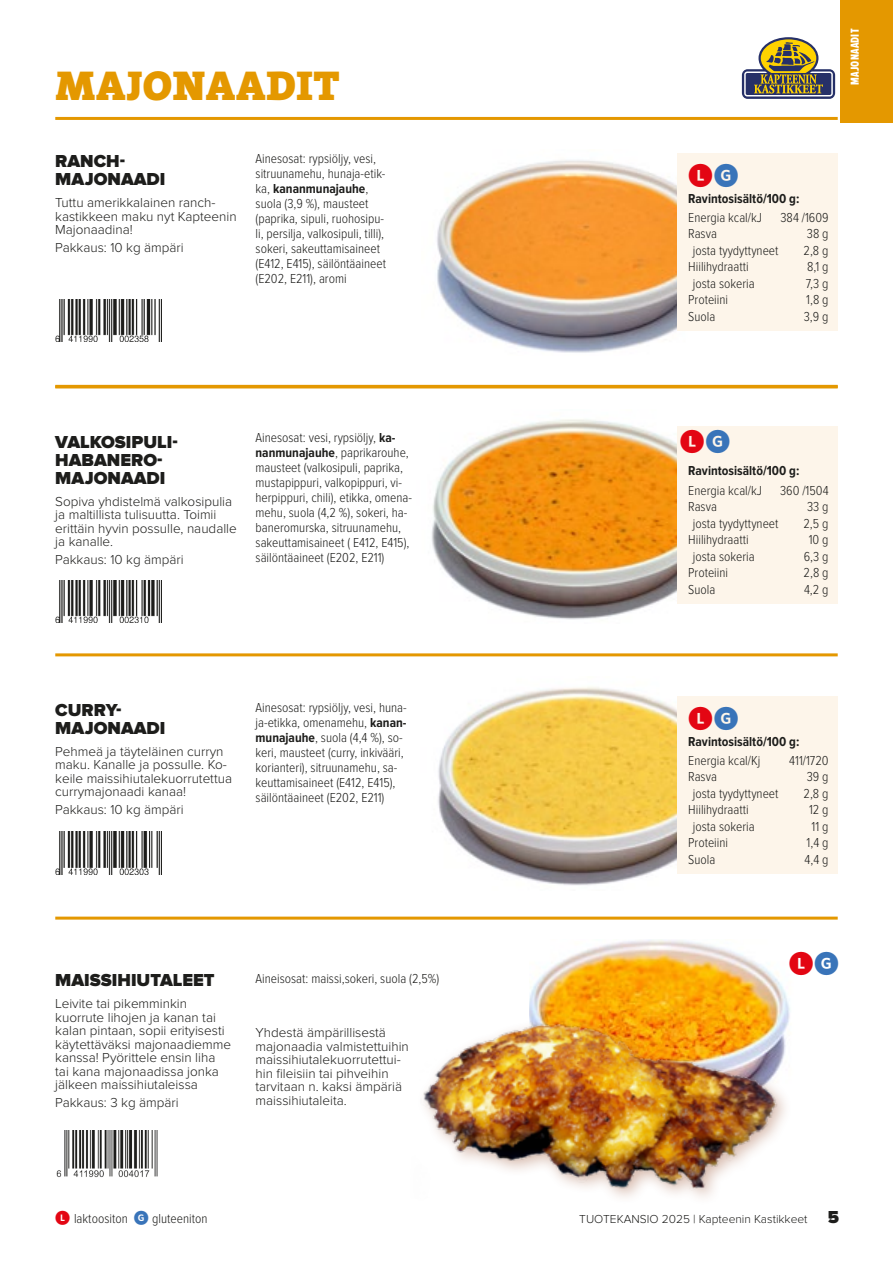
<style>
.page{position:relative;width:893px;height:1263px;background:#fff}
.page>*{position:absolute;margin:0;border:0;box-sizing:border-box;transform-origin:0 0}
.tuotekategoria{font:900 42px "The Serif";letter-spacing:.015em;color:#e49800}
.t1{font:24.75px "Whitney Index Black Round Bd";letter-spacing:.03em;color:#e30613}
.tuote{font:900 18px/18px "Proxima Nova";color:#1d1d1b}
.ainesosat{font:300 13.5px/15px "Proxima Nova Cond";color:#1d1d1b}
.kuvaus{font:300 13.5px/13.5px "Proxima Nova";color:#1d1d1b}
.ravintosisältö{font:300 13.5px "Proxima Nova Cond";color:#1d1d1b}
.t2{font:700 13.5px "Proxima Nova Cond";color:#1d1d1b}
.t3{font:300 12px "Proxima Nova";color:#1d1d1b}
.t4{font:12px "Proxima Nova Ex Cn Extrabld";letter-spacing:.02em;color:#fff}
.s1{font-weight:700}
.s2{color:#3974b9}
.s3{font-family:"Whitney Index Black Round Bd";font-weight:400;font-size:15px;color:#e30613}
.s4{font-family:"Whitney Index Black Round Bd";font-weight:400;font-size:15px;color:#3974b9}
</style>
<div class="page">
<img style="left:529px;top:940px;width:261px;height:76px">
<img style="left:431px;top:419px;width:304px;height:201px">
<div style="left:677px;top:426px;width:161px;height:177px;background:#fdf5ea"></div>
<hr style="left:55px;top:117px;width:783px;height:3px;background:#e49800">
<svg style="left:742px;top:37px;width:93px;height:62px"></svg>
<img style="left:55px;top:580px;width:107px;height:43px">
<img style="left:438px;top:687px;width:239px;height:198px">
<img style="left:55px;top:831px;width:107px;height:43px">
<div style="left:677px;top:696px;width:161px;height:178px;background:#fdf5ea"></div>
<hr style="left:55px;top:653px;width:783px;height:3px;background:#e49800">
<hr style="left:55px;top:917px;width:783px;height:3px;background:#e49800">
<img style="left:437px;top:160px;width:240px;height:193px">
<img style="left:55px;top:299px;width:107px;height:43px">
<div style="left:677px;top:153px;width:161px;height:178px;background:#fdf5ea"></div>
<hr style="left:55px;top:385px;width:783px;height:3px;background:#e49800">
<img style="left:56px;top:1131px;width:102px;height:47px">
<div style="left:405px;top:1016px;width:388px;height:194px;background:#9a5130;opacity:.4"></div>
<img style="left:410px;top:1003px;width:372px;height:207px">
<div style="left:841px;top:0;width:52px;height:122px;background:#e49800"></div>
<p class="tuotekategoria" style="left:56px;top:50px;width:286px">MAJONAADIT</p>
<p class="tuote" style="left:55px;top:153px;width:112px">RANCH-<br>MAJONAADI</p>
<p class="kuvaus" style="left:55px;top:196px;width:183px">Tuttu amerikkalainen ranch&shy;kastikkeen maku nyt Kapteenin<br>Majonaadina!</p>
<p class="kuvaus" style="left:55px;top:241px;width:130px">Pakkaus: 10 kg ämpäri</p>
<p class="ainesosat" style="left:256px;top:151px;width:132px">Ainesosat: rypsiöljy, vesi, sitruunamehu, hunaja-etik&shy;ka, <span class="s1">kananmunajauhe</span>, suola (3,9 %), mausteet (paprika, sipuli, ruohosipu&shy;li, persilja, valkosipuli, tilli), sokeri, sakeuttamisaineet (E412, E415), säilöntäaineet (E202, E211), aromi</p>
<p class="t4" style="left:848px;top:85px;width:58px;rotate:-90deg">MAJONAADIT</p>
<p class="t1" style="left:688px;top:163px;width:52px">L<span class="s2">G</span></p>
<p class="t2" style="left:688px;top:191px;width:113px">Ravintosisältö/100 g:</p>
<p class="ravintosisältö" style="left:688px;top:210px;width:75px">Energia kcal/kJ</p>
<p class="ravintosisältö" style="left:780px;top:210px;width:50px">384 /1609</p>
<p class="ravintosisältö" style="left:688px;top:226px;width:30px">Rasva</p>
<p class="ravintosisältö" style="left:807px;top:226px;width:23px">38 g</p>
<p class="ravintosisältö" style="left:693px;top:243px;width:87px">josta tyydyttyneet</p>
<p class="ravintosisältö" style="left:804px;top:243px;width:26px">2,8 g</p>
<p class="ravintosisältö" style="left:688px;top:259px;width:62px">Hiilihydraatti</p>
<p class="ravintosisältö" style="left:807px;top:259px;width:23px">8,1 g</p>
<p class="ravintosisältö" style="left:693px;top:276px;width:63px">josta sokeria</p>
<p class="ravintosisältö" style="left:806px;top:276px;width:24px">7,3 g</p>
<p class="ravintosisältö" style="left:688px;top:292px;width:41px">Proteiini</p>
<p class="ravintosisältö" style="left:806px;top:292px;width:24px">1,8 g</p>
<p class="ravintosisältö" style="left:688px;top:309px;width:29px">Suola</p>
<p class="ravintosisältö" style="left:804px;top:309px;width:26px">3,9 g</p>
<p class="tuote" style="left:55px;top:433px;width:124px">VALKOSIPULI-<br>HABANERO-<br>MAJONAADI</p>
<p class="kuvaus" style="left:55px;top:494px;width:183px">Sopiva yhdistelmä valkosipulia ja maltillista tulisuutta. Toimii erittäin hyvin possulle, naudalle ja kanalle.</p>
<p class="kuvaus" style="left:55px;top:553px;width:130px">Pakkaus: 10 kg ämpäri</p>
<p class="ainesosat" style="left:256px;top:430px;width:158px">Ainesosat: vesi, rypsiöljy, <span class="s1">ka&shy;nanmunajauhe</span>, paprikarouhe, mausteet (valkosipuli, paprika, mustapippuri, valkopippuri, vi&shy;herpippuri, chili), etikka, omena&shy;mehu, suola (4,2 %), sokeri, ha&shy;baneromurska, sitruunamehu, sakeuttamisaineet ( E412, E415), säilöntäaineet (E202, E211)</p>
<p class="tuote" style="left:55px;top:701px;width:112px">CURRY-<br>MAJONAADI</p>
<p class="kuvaus" style="left:55px;top:744px;width:178px">Pehmeä ja täyteläinen curryn maku. Kanalle ja possulle. Ko&shy;keile maissihiutalekuorrutettua currymajonaadi kanaa!</p>
<p class="kuvaus" style="left:55px;top:803px;width:130px">Pakkaus: 10 kg ämpäri</p>
<p class="ainesosat" style="left:256px;top:700px;width:153px">Ainesosat: rypsiöljy, vesi, huna&shy;ja-etikka, omenamehu, <span class="s1">kanan&shy;munajauhe</span>, suola (4,4 %), so&shy;keri, mausteet (curry, inkivääri, korianteri), sitruunamehu, sa&shy;keuttamisaineet (E412, E415), säilöntäaineet (E202, E211)</p>
<p class="tuote" style="left:55px;top:972px;width:161px">MAISSIHIUTALEET</p>
<p class="ainesosat" style="left:256px;top:971px;width:185px">Aineisosat: maissi,sokeri, suola (2,5%)</p>
<p class="kuvaus" style="left:55px;top:997px;width:177px">Leivite tai pikemminkin kuorrute lihojen ja kanan tai kalan pintaan, sopii erityisesti käytettäväksi majonaadiemme kanssa! Pyörittele ensin liha tai kana majonaadissa jonka jälkeen maissihiutaleissa</p>
<p class="kuvaus" style="left:55px;top:1096px;width:125px">Pakkaus: 3 kg ämpäri</p>
<p class="kuvaus" style="left:256px;top:1026px;width:155px">Yhdestä ämpärillisestä majonaadia valmistettuihin maissihiutalekuorrutettui&shy;hin fileisiin tai pihveihin tarvitaan n. kaksi ämpäriä maissihiutaleita.</p>
<p class="t1" style="left:680px;top:430px;width:52px">L<span class="s2">G</span></p>
<p class="t2" style="left:688px;top:463px;width:113px">Ravintosisältö/100 g:</p>
<p class="ravintosisältö" style="left:688px;top:482px;width:75px">Energia kcal/kJ</p>
<p class="ravintosisältö" style="left:780px;top:482px;width:50px">360 /1504</p>
<p class="ravintosisältö" style="left:688px;top:499px;width:30px">Rasva</p>
<p class="ravintosisältö" style="left:807px;top:499px;width:23px">33 g</p>
<p class="ravintosisältö" style="left:693px;top:515px;width:87px">josta tyydyttyneet</p>
<p class="ravintosisältö" style="left:803px;top:515px;width:27px">2,5 g</p>
<p class="ravintosisältö" style="left:688px;top:532px;width:62px">Hiilihydraatti</p>
<p class="ravintosisältö" style="left:809px;top:532px;width:21px">10 g</p>
<p class="ravintosisältö" style="left:693px;top:548px;width:63px">josta sokeria</p>
<p class="ravintosisältö" style="left:804px;top:548px;width:26px">6,3 g</p>
<p class="ravintosisältö" style="left:688px;top:565px;width:41px">Proteiini</p>
<p class="ravintosisältö" style="left:804px;top:565px;width:26px">2,8 g</p>
<p class="ravintosisältö" style="left:688px;top:581px;width:29px">Suola</p>
<p class="ravintosisältö" style="left:804px;top:581px;width:26px">4,2 g</p>
<p class="t1" style="left:688px;top:706px;width:52px">L<span class="s2">G</span></p>
<p class="t2" style="left:688px;top:733px;width:113px">Ravintosisältö/100 g:</p>
<p class="ravintosisältö" style="left:688px;top:752px;width:73px">Energia kcal/Kj</p>
<p class="ravintosisältö" style="left:789px;top:752px;width:41px">411/1720</p>
<p class="ravintosisältö" style="left:688px;top:769px;width:30px">Rasva</p>
<p class="ravintosisältö" style="left:807px;top:769px;width:23px">39 g</p>
<p class="ravintosisältö" style="left:693px;top:785px;width:87px">josta tyydyttyneet</p>
<p class="ravintosisältö" style="left:804px;top:785px;width:26px">2,8 g</p>
<p class="ravintosisältö" style="left:688px;top:802px;width:62px">Hiilihydraatti</p>
<p class="ravintosisältö" style="left:809px;top:802px;width:21px">12 g</p>
<p class="ravintosisältö" style="left:693px;top:818px;width:63px">josta sokeria</p>
<p class="ravintosisältö" style="left:811px;top:818px;width:19px">11 g</p>
<p class="ravintosisältö" style="left:688px;top:835px;width:41px">Proteiini</p>
<p class="ravintosisältö" style="left:807px;top:835px;width:24px">1,4 g</p>
<p class="ravintosisältö" style="left:688px;top:851px;width:29px">Suola</p>
<p class="ravintosisältö" style="left:804px;top:851px;width:26px">4,4 g</p>
<p class="t1" style="left:789px;top:952px;width:52px">L<span class="s2">G</span></p>
<p class="ainesosat" style="left:55px;top:1211px;width:154px"><span class="s3">L</span> laktoositon <span class="s4">G</span> gluteeniton</p>
<p class="t3" style="left:579px;top:1212px;width:230px">TUOTEKANSIO 2025 | Kapteenin Kastikkeet</p>
<p class="tuote" style="left:828px;top:1208px;width:13px">5</p>
</div>
